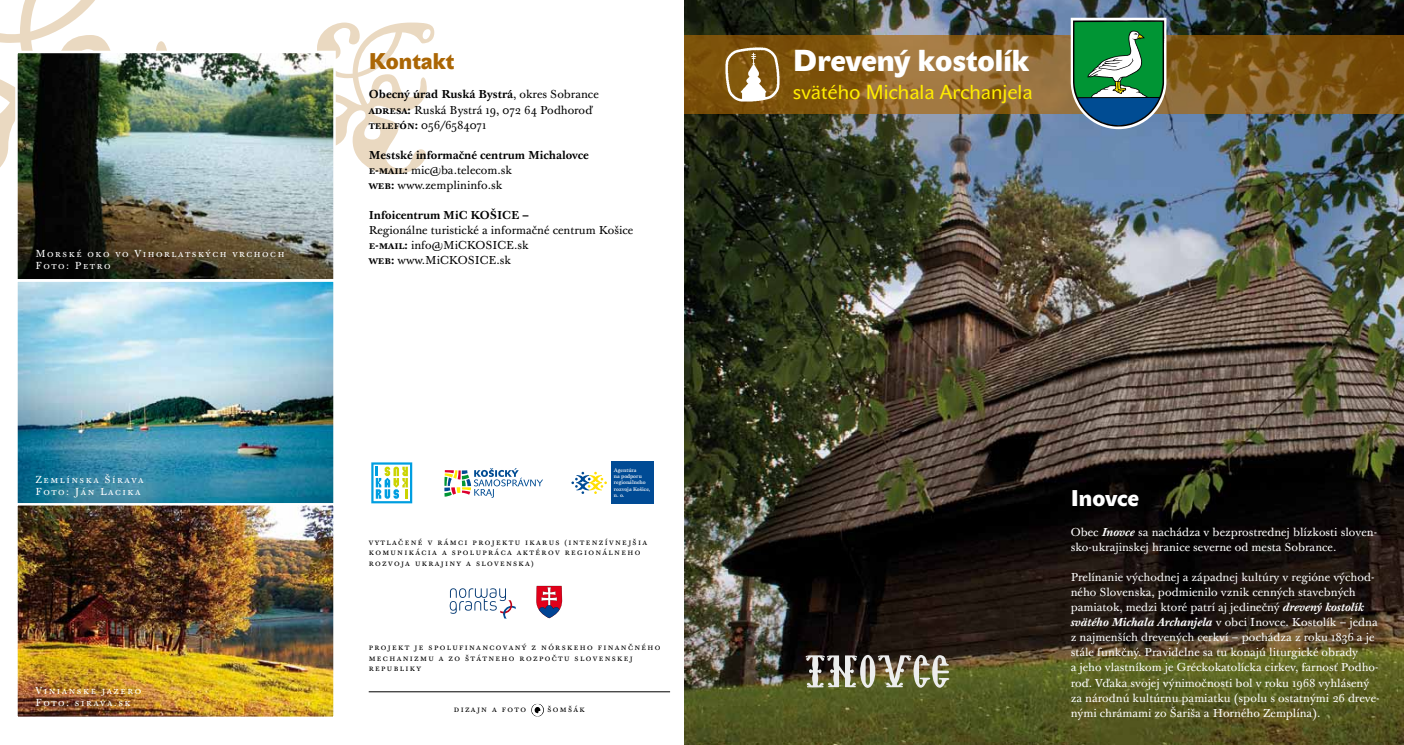
<style>
.page{position:relative;width:1404px;height:745px;background:#fff}
.page>*{position:absolute;margin:0;border:0;box-sizing:border-box;transform-origin:0 0}
.t1{font:30px "John Sans Black Pro";color:#fff}
.t2{font:22.5px "John Sans Black Pro";color:#ab6605}
.t3{font:22.5px "John Sans Black Pro";color:#fff}
.t4{font:20px "John Sans Text Pro";color:#ffed00}
.t5{font:11.25px/15.1px "Baskerville 10 Pro";color:#fff}
.t6{font:11.25px/15.1px "Baskerville 10 Pro";color:#000}
.t7{font:700 11.25px/15.1px "Baskerville 10 Pro";color:#000}
.t8{font:10px/12px "Baskerville 10 Pro";letter-spacing:.15em;color:#fff}
.t9{font:8.75px/10.5px "Baskerville 10 Pro";letter-spacing:.15em;color:#000}
.t10{font:500 5.38px/6.2px "Esprit Itc TOT";color:#fff}
.s1{font-weight:700}
.s2{font-weight:400}
.s3{font-weight:700;font-style:italic}
</style>
<div class="page">
<img style="left:684px;top:0;width:719px;height:744px">
<svg style="left:0;top:0;width:167px;height:167px"></svg>
<svg style="left:317px;top:23px;width:117px;height:151px"></svg>
<svg style="left:536px;top:585px;width:26px;height:32px"></svg>
<svg style="left:444px;top:468px;width:99px;height:29px"></svg>
<svg style="left:371px;top:462px;width:41px;height:41px"></svg>
<svg style="left:449px;top:588px;width:66px;height:30px"></svg>
<div style="left:566px;top:460px;width:89px;height:45px;background:linear-gradient(to bottom,#fff,#fff)"></div>
<div style="left:568px;top:461px;width:42px;height:43px;background:#fff"></div>
<svg style="left:571px;top:471px;width:36px;height:22px"></svg>
<div style="left:611px;top:461px;width:42px;height:43px;background:#004b95"></div>
<img style="left:805px;top:654px;width:144px;height:33px">
<svg style="left:684px;top:35px;width:719px;height:78px;background:#865d1e"></svg>
<svg style="left:1070px;top:18px;width:96px;height:111px"></svg>
<img style="left:724px;top:46px;width:57px;height:57px">
<svg style="left:531px;top:703px;width:12px;height:12px"></svg>
<hr style="left:369px;top:691px;width:301px;height:1px;background:#000">
<img style="left:14px;top:49px;width:323px;height:229px">
<img style="left:17px;top:278px;width:317px;height:223px">
<img style="left:17px;top:501px;width:317px;height:216px">
<p class="t8" style="left:35px;top:248px;width:250px">Morské oko vo Vihorlatských vrchoch<br>Foto: Petro</p>
<p class="t8" style="left:35px;top:473px;width:110px">Zemlínska Šírava<br>Foto: Ján Lacika</p>
<p class="t8" style="left:35px;top:684px;width:107px">Vinianske jazero<br>Foto: sirava.sk</p>
<h2 class="t2" style="left:369px;top:48px;width:87px">Kontakt</h2>
<p class="t6" style="left:369px;top:88px;width:231px"><span class="s1">Obecný úrad Ruská Bystrá</span>, okres Sobrance <span class="s1">adresa:</span> Ruská Bystrá 19, 072 64 Podhoroď <span class="s1">telefón:</span> 056/6584071</p>
<p class="t7" style="left:369px;top:148px;width:222px">Mestské informačné centrum Michalovce e-mail: <span class="s2">mic@ba.telecom.sk<br></span>web: <span class="s2">www.zemplininfo.sk</span></p>
<p class="t7" style="left:369px;top:208px;width:162px">Infoicentrum MiC KOŠICE –</p>
<p class="t6" style="left:369px;top:223px;width:266px">Regionálne turistické a informačné centrum Košice <span class="s1">e-mail:</span> info@MiCKOSICE.sk<br><span class="s1">web:</span> www.MiCKOSICE.sk</p>
<p class="t10" style="left:614px;top:466px;width:38px">Agentúra<br>na podporu regionálneho rozvoja Košice, n. o.</p>
<p class="t9" style="left:369px;top:536px;width:280px">vytlačené v rámci projektu ikarus (intenzívnejšia komunikácia a spolupráca aktérov regionálneho rozvoja ukrajiny a slovenska)</p>
<p class="t9" style="left:369px;top:642px;width:293px">projekt je spolufinancovaný z nórskeho finančného mechanizmu a zo štátneho rozpočtu slovenskej republiky</p>
<p class="t9" style="left:454px;top:704px;width:74px">dizajn a foto</p>
<p class="t9" style="left:547px;top:704px;width:39px">šomšák</p>
<h1 class="t1" style="left:792px;top:43px;width:238px">Drevený kostolík</h1>
<h3 class="t4" style="left:792px;top:80px;width:241px">svätého Michala Archanjela</h3>
<h2 class="t3" style="left:1070px;top:484px;width:70px">Inovce</h2>
<p class="t5" style="left:1070px;top:524px;width:308px">Obec <span class="s3">Inovce</span> sa nachádza v bezprostrednej blízkosti sloven&shy;sko-ukrajinskej hranice severne od mesta Sobrance.</p>
<p class="t5" style="left:1070px;top:570px;width:310px">Prelínanie východnej a západnej kultúry v regióne východ&shy;ného Slovenska, podmienilo vznik cenných stavebných pamiatok, medzi ktoré patrí aj jedinečný <span class="s3">drevený kostolík svätého Michala Archanjela</span> v obci Inovce. Kostolík – jedna z najmenších drevených cerkví – pochádza z roku 1836 a je stále funkčný. Pravidelne sa tu konajú liturgické obrady<br>a jeho vlastníkom je Gréckokatolícka cirkev, farnosť Podho&shy;roď. Vďaka svojej výnimočnosti bol v roku 1968 vyhlásený za národnú kultúrnu pamiatku (spolu s ostatnými 26 dreve&shy;nými chrámami zo Šariša a Horného Zemplína).</p>
</div>
